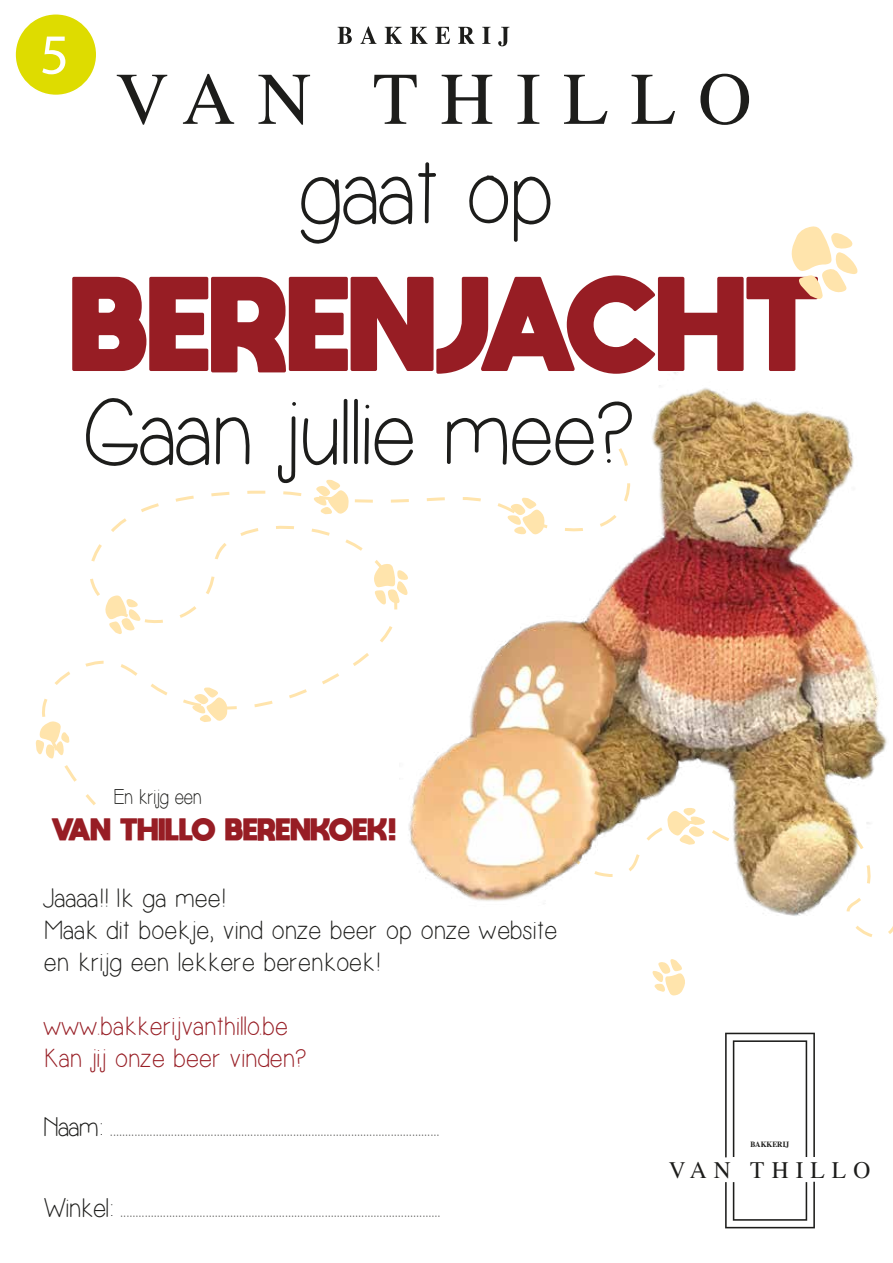
<style>
.page{position:relative;width:893px;height:1263px;background:#fff}
.page>*{position:absolute;margin:0;border:0;box-sizing:border-box;transform-origin:0 0}
.t1{font:800 94.2px "moon get";color:#971d24}
.t2{font:93.15px "Simplicity";color:#1d1d1b}
.t3{font:57.15px "Myriad Pro";color:#fff}
.t4{font:27px "Simplicity";color:#1d1d1b}
.t5{font:26.55px/31.8px "Simplicity";letter-spacing:.025em;color:#1d1d1b}
.t6{font:26.55px/31.8px "Simplicity";letter-spacing:.025em;color:#971d24}
.t7{font:23.55px "Times";letter-spacing:.3em;color:#1d1d1b}
.t8{font:800 22.2px "moon get";color:#971d24}
.t9{font:21.45px "Simplicity";color:#1d1d1b;scale:.91 1}
.t10{font:700 7.95px "Times";color:#1d1d1b;scale:.93 1}
</style>
<div class="page">
<svg style="left:338px;top:27px;width:14px;height:17px"></svg>
<svg style="left:360px;top:26px;width:16px;height:18px"></svg>
<svg style="left:385px;top:27px;width:17px;height:17px"></svg>
<svg style="left:410px;top:27px;width:18px;height:17px"></svg>
<svg style="left:435px;top:27px;width:15px;height:17px"></svg>
<svg style="left:458px;top:27px;width:16px;height:17px"></svg>
<svg style="left:482px;top:27px;width:8px;height:17px"></svg>
<svg style="left:498px;top:27px;width:11px;height:19px"></svg>
<svg style="left:117px;top:75px;width:50px;height:50px"></svg>
<svg style="left:183px;top:74px;width:51px;height:50px"></svg>
<svg style="left:258px;top:75px;width:52px;height:50px"></svg>
<svg style="left:374px;top:75px;width:43px;height:49px"></svg>
<svg style="left:442px;top:75px;width:50px;height:49px"></svg>
<svg style="left:517px;top:75px;width:22px;height:49px"></svg>
<svg style="left:564px;top:75px;width:43px;height:49px"></svg>
<svg style="left:631px;top:75px;width:44px;height:49px"></svg>
<svg style="left:700px;top:74px;width:49px;height:51px"></svg>
<svg style="left:725px;top:1182px;width:90px;height:46px"></svg>
<svg style="left:725px;top:1033px;width:90px;height:124px"></svg>
<svg style="left:652px;top:959px;width:33px;height:36px"></svg>
<svg style="left:791px;top:226px;width:67px;height:73px"></svg>
<svg style="left:37px;top:479px;width:362px;height:326px"></svg>
<img style="left:399px;top:372px;width:488px;height:529px">
<svg style="left:563px;top:807px;width:330px;height:130px"></svg>
<div style="left:15px;top:14px;width:82px;height:81px;background:#dedc00;border-radius:50%"></div>
<div style="left:14px;top:13px;width:83px;height:83px;border:2px solid #fff;border-radius:50%"></div>
<h3 class="t3" style="left:40px;top:19px;width:31px">5</h3>
<h2 class="t2" style="left:297px;top:144px;width:256px">gaat op</h2>
<h1 class="t1" style="left:72px;top:265px;width:750px">BERENJACHT</h1>
<h2 class="t2" style="left:82px;top:385px;width:552px">Gaan jullie mee?</h2>
<p class="t9" style="left:114px;top:786px;width:97px">En krijg een</p>
<p class="t8" style="left:52px;top:815px;width:347px">VAN THILLO BERENKOEK!</p>
<p class="t5" style="left:43px;top:883px;width:514px">Jaaaa!! Ik ga mee!<br>Maak dit boekje, vind onze beer op onze website en krijg een lekkere berenkoek!</p>
<p class="t6" style="left:43px;top:1011px;width:264px">www.bakkerijvanthillo.be<br>Kan jij onze beer vinden?</p>
<p class="t4" style="left:43px;top:1113px;width:397px">Naam: ............................................................................................................</p>
<p class="t4" style="left:43px;top:1194px;width:398px">Winkel: .........................................................................................................</p>
<p class="t10" style="left:750px;top:1136px;width:43px">BAKKERIJ</p>
<p class="t7" style="left:669px;top:1148px;width:203px">VAN THILLO</p>
</div>
